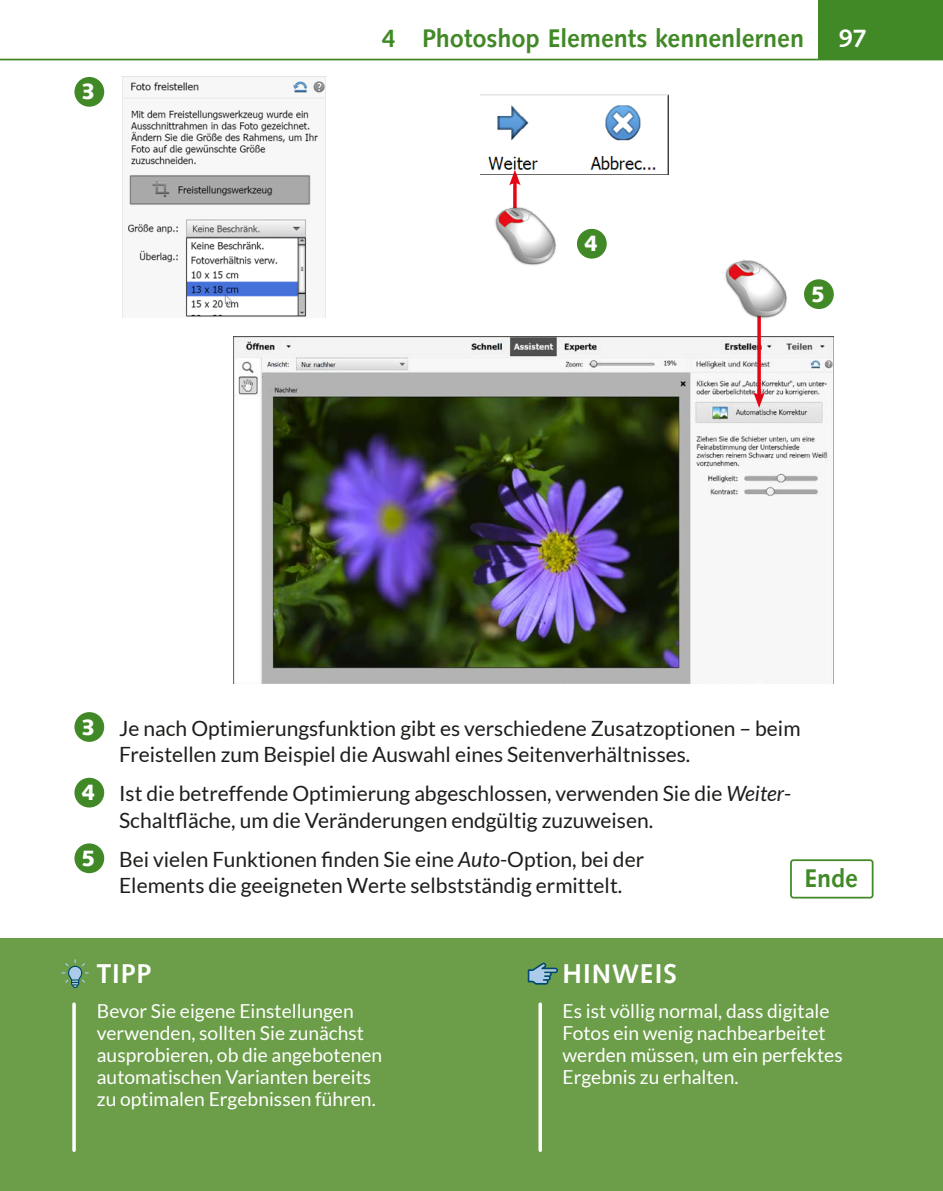
<style>
.page{position:relative;width:943px;height:1191px;background:#fff}
.page>*{position:absolute;margin:0;border:0;box-sizing:border-box;transform-origin:0 0}
.t1{font:500 28px "Saxony";letter-spacing:.04em;color:#fff}
.t2{font:500 26.25px "Saxony";color:#418927}
.t3{font:500 26.25px "Saxony";color:#fff}
.t4{font:800 22.75px "Saxony";color:#fff}
.t5{font:21px/26.2px "Lato";color:#1d1d1b}
.t6{font:19.25px/22.1px "Lato";color:#fff}
.s1{font-family:"Saxony";font-weight:800;font-size:22.75px;color:#fff}
.s2{font-style:italic}
</style>
<div class="page">
<div style="left:790px;top:859px;width:83px;height:39px;border:2px solid #418927;border-radius:2px"></div>
<div style="left:819px;top:0;width:124px;height:60px;background:#418927"></div>
<div style="left:0;top:938px;width:943px;height:253px;background:#6c9d49"></div>
<hr style="left:0;top:59px;width:943px;height:1px;background:#418927">
<img style="left:123px;top:77px;width:202px;height:240px">
<img style="left:480px;top:95px;width:188px;height:79px">
<img style="left:234px;top:336px;width:599px;height:347px">
<svg style="left:72px;top:1004px;width:4px;height:146px"></svg>
<svg style="left:61px;top:959px;width:28px;height:29px"></svg>
<svg style="left:538px;top:1004px;width:4px;height:146px"></svg>
<svg style="left:527px;top:962px;width:31px;height:22px"></svg>
<div style="left:74px;top:712px;width:30px;height:30px;background:#418927;border-radius:50%"></div>
<div style="left:74px;top:777px;width:30px;height:30px;background:#418927;border-radius:50%"></div>
<div style="left:74px;top:843px;width:30px;height:30px;background:#418927;border-radius:50%"></div>
<hr style="left:513px;top:180px;width:3px;height:48px;background:#e30614">
<svg style="left:509px;top:170px;width:11px;height:15px"></svg>
<hr style="left:757px;top:310px;width:3px;height:87px;background:#e30614">
<svg style="left:753px;top:392px;width:11px;height:16px"></svg>
<img style="left:494px;top:205px;width:62px;height:61px">
<img style="left:724px;top:260px;width:63px;height:59px">
<div style="left:74px;top:77px;width:30px;height:30px;background:#418927;border-radius:50%"></div>
<div style="left:577px;top:229px;width:29px;height:30px;background:#418927;border-radius:50%"></div>
<div style="left:804px;top:279px;width:29px;height:30px;background:#418927;border-radius:50%"></div>
<p class="t4" style="left:82px;top:79px;width:15px">3</p>
<p class="t2" style="left:381px;top:23px;width:424px">4 Photoshop Elements kennenlernen</p>
<p class="t3" style="left:838px;top:23px;width:30px">97</p>
<p class="t4" style="left:584px;top:231px;width:15px">4</p>
<p class="t4" style="left:811px;top:281px;width:15px">5</p>
<p class="t5" style="left:119px;top:715px;width:683px;text-indent:-38px"><span class="s1">3</span> Je nach Optimierungsfunktion gibt es verschiedene Zusatzoptionen – beim<br>Freistellen zum Beispiel die Auswahl eines Seitenverhältnisses.</p>
<p class="t5" style="left:119px;top:780px;width:674px;text-indent:-38px"><span class="s1">4</span> Ist die betreffende Optimierung abgeschlossen, verwenden Sie die <span class="s2">Weiter</span>-<br>Schaltfläche, um die Veränderungen endgültig zuzuweisen.</p>
<p class="t5" style="left:119px;top:846px;width:526px;text-indent:-38px"><span class="s1">5</span> Bei vielen Funktionen finden Sie eine <span class="s2">Auto</span>-Option, bei der<br>Elements die geeigneten Werte selbstständig ermittelt.</p>
<p class="t2" style="left:804px;top:863px;width:55px">Ende</p>
<h1 class="t1" style="left:562px;top:957px;width:116px">HINWEIS</h1>
<h1 class="t1" style="left:97px;top:957px;width:56px">TIPP</h1>
<p class="t6" style="left:97px;top:999px;width:287px">Bevor Sie eigene Einstellungen verwenden, sollten Sie zunächst ausprobieren, ob die angebotenen automatischen Varianten bereits zu optimalen Ergebnissen führen.</p>
<p class="t6" style="left:562px;top:999px;width:282px">Es ist völlig normal, dass digitale<br>Fotos ein wenig nachbearbeitet werden müssen, um ein perfektes<br>Ergebnis zu erhalten.</p>
</div>
